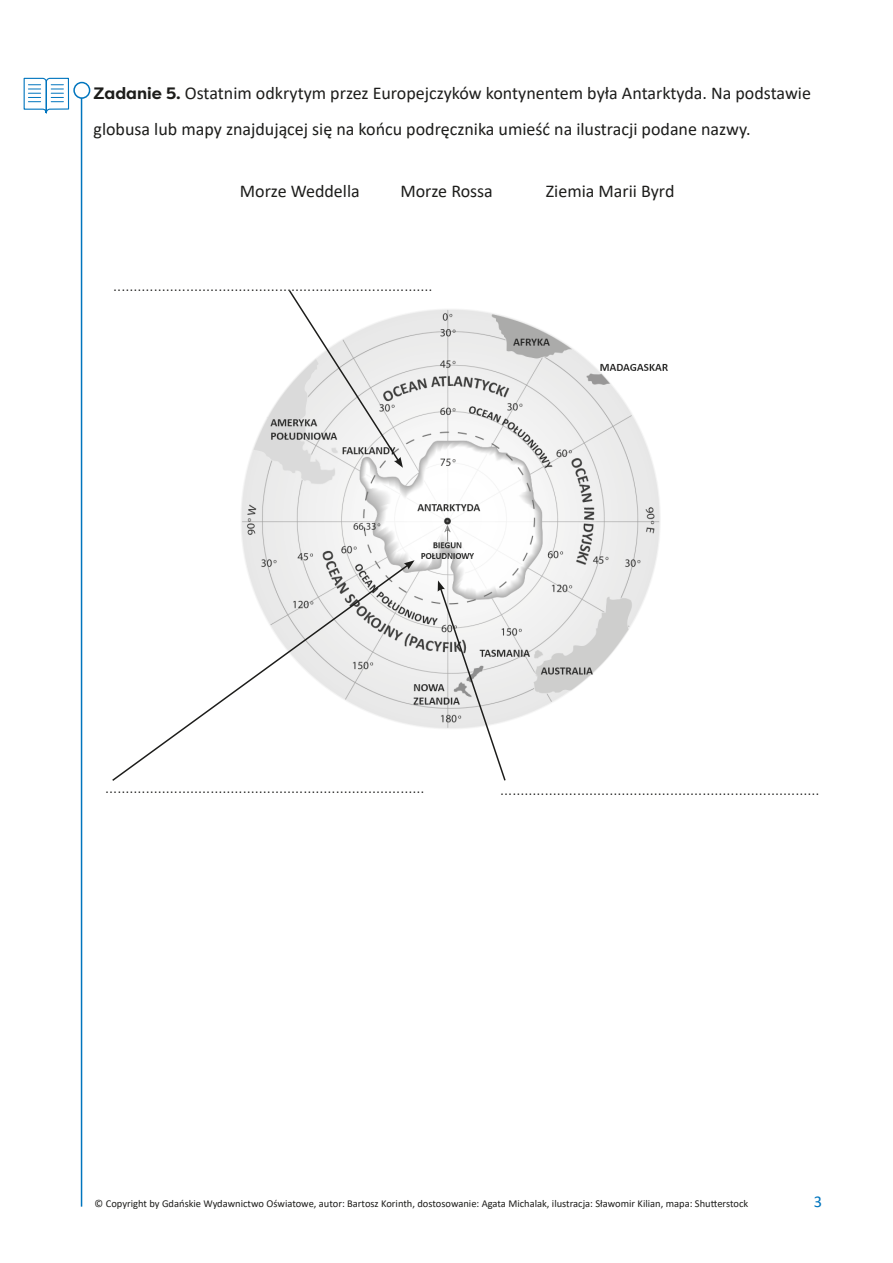
<style>
.page{position:relative;width:893px;height:1263px;background:#fff}
.page>*{position:absolute;margin:0;border:0;box-sizing:border-box;transform-origin:0 0}
.t1{font:18px/36px "Calibri";color:#1d1d1b}
.t2{font:300 16.5px "Calibri";color:#1d1d1b}
.t3{font:16.5px "Calibri";color:#0075be}
.t4{font:10.5px "Calibri";color:#1d1d1b}
.s1{font-family:"Filson Pro";font-weight:700;font-size:16.5px}
</style>
<div class="page">
<hr style="left:81px;top:84px;width:1px;height:1122px;background:#0075be">
<img style="left:241px;top:309px;width:427px;height:419px">
<div style="left:74px;top:83px;width:16px;height:15px;background:#fff;border-radius:50%"></div>
<div style="left:73px;top:82px;width:17px;height:17px;border:2px solid #0075be;border-radius:50%"></div>
<svg style="left:287px;top:290px;width:116px;height:178px"></svg>
<svg style="left:112px;top:563px;width:298px;height:218px"></svg>
<svg style="left:404px;top:560px;width:11px;height:9px"></svg>
<svg style="left:438px;top:580px;width:69px;height:201px"></svg>
<svg style="left:23px;top:77px;width:47px;height:37px"></svg>
<p class="t1" style="left:94px;top:74px;width:719px"><span class="s1">Zadanie 5.</span> Ostatnim odkrytym przez Europejczyków kontynentem była Antarktyda. Na podstawie globusa lub mapy znajdującej się na końcu podręcznika umieść na ilustracji podane nazwy.</p>
<p class="t1" style="left:240px;top:173px;width:121px">Morze Weddella</p>
<p class="t1" style="left:400px;top:173px;width:94px">Morze Rossa</p>
<p class="t1" style="left:546px;top:173px;width:130px">Ziemia Marii Byrd</p>
<p class="t2" style="left:113px;top:275px;width:321px">...............................................................................</p>
<p class="t2" style="left:105px;top:777px;width:321px">...............................................................................</p>
<p class="t2" style="left:500px;top:779px;width:321px">...............................................................................</p>
<p class="t4" style="left:95px;top:1196px;width:655px">© Copyright by Gdańskie Wydawnictwo Oświatowe, autor: Bartosz Korinth, dostosowanie: Agata Michalak, ilustracja: Sławomir Kilian, mapa: Shutterstock</p>
<p class="t3" style="left:814px;top:1190px;width:10px">3</p>
</div>
